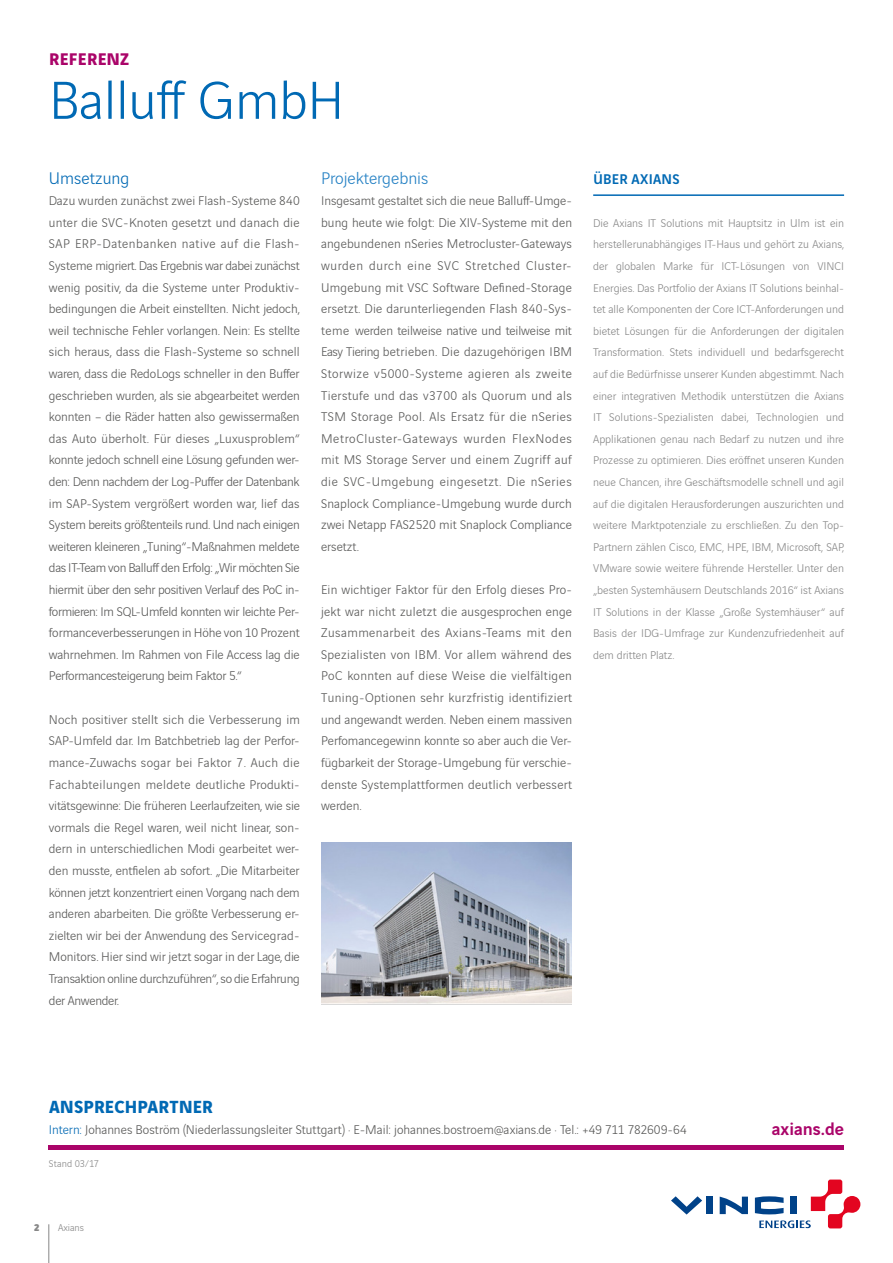
<style>
.page{position:relative;width:893px;height:1263px;background:#fff}
.page>*{position:absolute;margin:0;border:0;box-sizing:border-box;transform-origin:0 0}
.t1{font:300 57px "Vinci Sans";color:#0069b4}
.t2{font:700 18.75px "Vinci Sans";letter-spacing:.015em;color:#0069b4}
.t3{font:500 18.75px "Vinci Sans";color:#aa0469}
.t4{font:300 18px "Vinci Sans";color:#2581c4}
.t5{font:300 18px "Vinci Sans";color:#0069b4}
.t6{font:700 18px "Vinci Sans";letter-spacing:.02em;color:#aa0469}
.t7{font:500 15px "Vinci Sans";letter-spacing:.02em;color:#0069b4}
.t8{font:300 13.5px/21.6px "Vinci Sans";letter-spacing:-.005em;color:#575756;text-align:justify}
.t9{font:300 12px/21.6px "Vinci Sans";color:#878787;text-align:justify}
.t10{font:300 10.5px "Vinci Sans";color:#878787}
.t11{font:900 10.5px "Vinci Sans";color:#878787}
.s1{color:#0069b4}
</style>
<div class="page">
<hr style="left:48px;top:1224px;width:1px;height:39px;background:#878787">
<div style="left:706px;top:1196px;width:7px;height:18px;background:#004289"></div>
<svg style="left:720px;top:1196px;width:28px;height:18px"></svg>
<svg style="left:671px;top:1196px;width:31px;height:18px"></svg>
<svg style="left:755px;top:1179px;width:105px;height:49px"></svg>
<hr style="left:49px;top:1145px;width:795px;height:4px;background:#aa0469">
<img style="left:321px;top:842px;width:251px;height:161px">
<hr style="left:593px;top:194px;width:251px;height:2px;background:#0069b4">
<h3 class="t6" style="left:49px;top:45px;width:82px">REFERENZ</h3>
<h1 class="t1" style="left:49px;top:59px;width:297px">Balluff GmbH</h1>
<h3 class="t5" style="left:49px;top:165px;width:82px">Umsetzung</h3>
<p class="t8" style="left:49px;top:189px;width:253px;text-align:left">Dazu wurden zunächst zwei Flash-Systeme 840 unter die SVC-Knoten gesetzt und danach die SAP ERP-Datenbanken native auf die Flash-Systeme migriert. Das Ergebnis war dabei zunächst wenig positiv, da die Systeme unter Produktiv&shy;bedingungen die Arbeit einstellten. Nicht jedoch, weil technische Fehler vorlangen. Nein: Es stellte sich heraus, dass die Flash-Systeme so schnell waren, dass die RedoLogs schneller in den Buffer geschrieben wurden, als sie abgearbeitet werden konnten – die Räder hatten also gewissermaßen das Auto überholt. Für dieses „Luxusproblem“ konnte jedoch schnell eine Lösung gefunden wer&shy;den: Denn nachdem der Log-Puffer der Datenbank im SAP-System vergrößert worden war, lief das System bereits größtenteils rund. Und nach einigen weiteren kleineren „Tuning“-Maßnahmen meldete das IT-Team von Balluff den Erfolg: „Wir möchten Sie hiermit über den sehr positiven Verlauf des PoC in&shy;formieren: Im SQL-Umfeld konnten wir leichte Per&shy;formanceverbesserungen in Höhe von 10 Prozent wahrnehmen. Im Rahmen von File Access lag die Performancesteigerung beim Faktor 5.“</p>
<p class="t8" style="left:49px;top:707px;width:253px">Noch positiver stellt sich die Verbesserung im SAP-Umfeld dar. Im Batchbetrieb lag der Perfor&shy;mance-Zuwachs sogar bei Faktor 7. Auch die Fachabteilungen meldete deutliche Produkti&shy;vitätsgewinne: Die früheren Leerlaufzeiten, wie sie vormals die Regel waren, weil nicht linear, son&shy;dern in unterschiedlichen Modi gearbeitet wer&shy;den musste, entfielen ab sofort. „Die Mitarbeiter können jetzt konzentriert einen Vorgang nach dem anderen abarbeiten. Die größte Verbesserung er&shy;zielten wir bei der Anwendung des Servicegrad-Monitors. Hier sind wir jetzt sogar in der Lage, die Transaktion online durchzuführen“, so die Erfahrung der Anwender.</p>
<h3 class="t4" style="left:321px;top:165px;width:109px">Projektergebnis</h3>
<p class="t8" style="left:321px;top:189px;width:253px">Insgesamt gestaltet sich die neue Balluff-Umge&shy;bung heute wie folgt: Die XIV-Systeme mit den angebundenen nSeries Metrocluster-Gateways wurden durch eine SVC Stretched Cluster-Umgebung mit VSC Software Defined-Storage ersetzt. Die darunterliegenden Flash 840-Sys&shy;teme werden teilweise native und teilweise mit Easy Tiering betrieben. Die dazugehörigen IBM Storwize v5000-Systeme agieren als zweite Tierstufe und das v3700 als Quorum und als TSM Storage Pool. Als Ersatz für die nSeries MetroCluster-Gateways wurden FlexNodes mit MS Storage Server und einem Zugriff auf die SVC-Umgebung eingesetzt. Die nSeries Snaplock Compliance-Umgebung wurde durch zwei Netapp FAS2520 mit Snaplock Compliance ersetzt.</p>
<p class="t8" style="left:321px;top:578px;width:253px">Ein wichtiger Faktor für den Erfolg dieses Pro&shy;jekt war nicht zuletzt die ausgesprochen enge Zusammenarbeit des Axians-Teams mit den Spezialisten von IBM. Vor allem während des PoC konnten auf diese Weise die vielfältigen Tuning-Optionen sehr kurzfristig identifiziert und angewandt werden. Neben einem massiven Perfomancegewinn konnte so aber auch die Ver&shy;fügbarkeit der Storage-Umgebung für verschie&shy;denste Systemplattformen deutlich verbessert werden.</p>
<p class="t7" style="left:593px;top:167px;width:88px">ÜBER AXIANS</p>
<p class="t9" style="left:593px;top:211px;width:252px">Die Axians IT Solutions mit Hauptsitz in Ulm ist ein herstellerunabhängiges IT-Haus und gehört zu Axians, der globalen Marke für ICT-Lösungen von VINCI Energies. Das Portfolio der Axians IT Solutions beinhal&shy;tet alle Komponenten der Core ICT-Anforderungen und bietet Lösungen für die Anforderungen der digitalen Transformation. Stets individuell und bedarfsgerecht auf die Bedürfnisse unserer Kunden abgestimmt. Nach einer integrativen Methodik unterstützen die Axians IT Solutions-Spezialisten dabei, Technologien und Applikationen genau nach Bedarf zu nutzen und ihre Prozesse zu optimieren. Dies eröffnet unseren Kunden neue Chancen, ihre Geschäftsmodelle schnell und agil auf die digitalen Herausforderungen auszurichten und weitere Marktpotenziale zu erschließen. Zu den Top-Partnern zählen Cisco, EMC, HPE, IBM, Microsoft, SAP, VMware sowie weitere führende Hersteller. Unter den „besten Systemhäusern Deutschlands 2016“ ist Axians IT Solutions in der Klasse „Große Systemhäuser“ auf Basis der IDG-Umfrage zur Kundenzufriedenheit auf dem dritten Platz.</p>
<h2 class="t2" style="left:49px;top:1091px;width:165px">ANSPRECHPARTNER</h2>
<p class="t8" style="left:49px;top:1118px;width:640px"><span class="s1">Intern:</span> Johannes Boström (Niederlassungsleiter Stuttgart) · E-Mail: johannes.bostroem@axians.de · Tel.: +49 711 782609-64</p>
<p class="t10" style="left:49px;top:1155px;width:52px">Stand 03/17</p>
<p class="t11" style="left:34px;top:1219px;width:7px">2</p>
<p class="t10" style="left:58px;top:1220px;width:28px">Axians</p>
<h2 class="t3" style="left:772px;top:1114px;width:74px">axians.de</h2>
</div>
